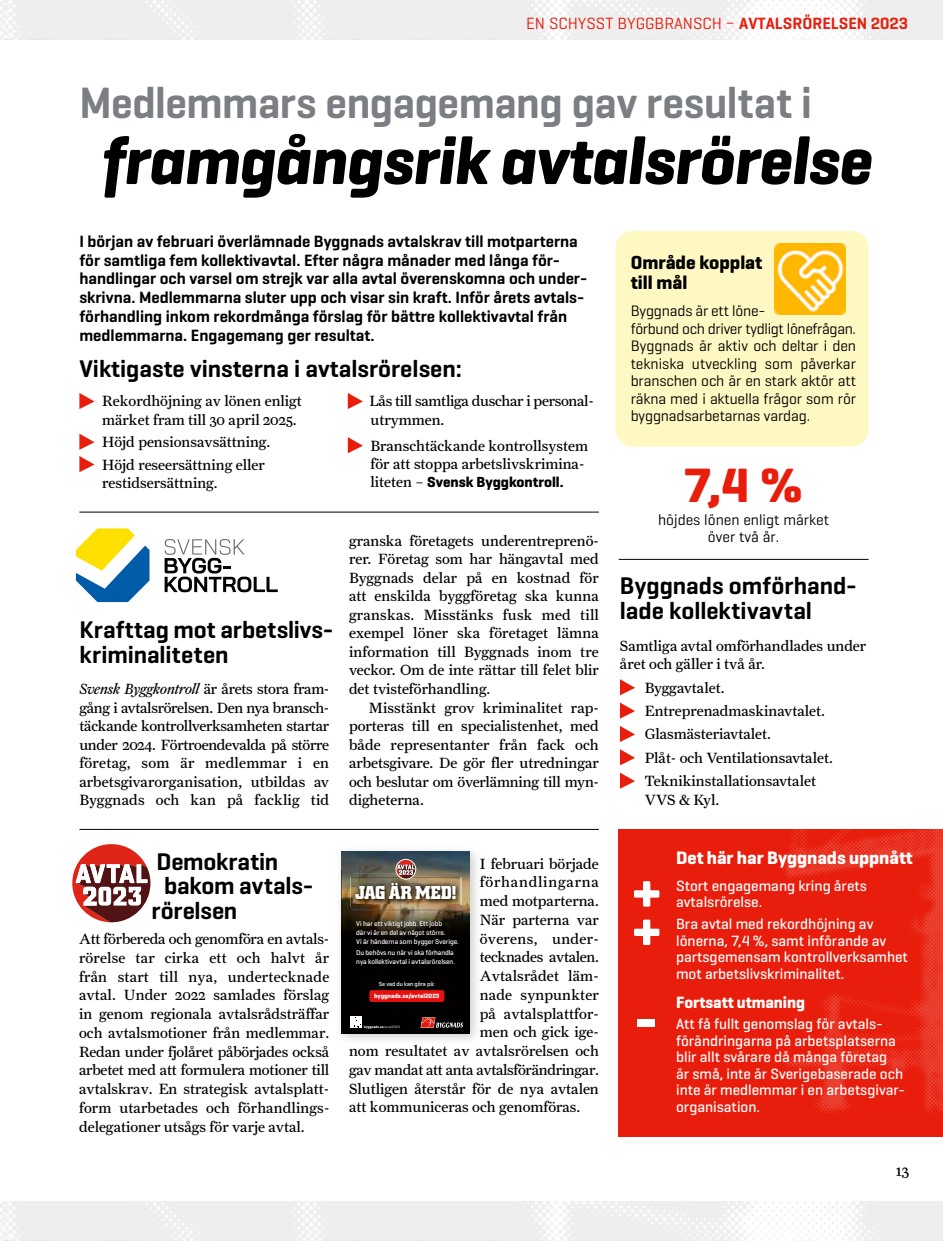
<style>
.page{position:relative;width:943px;height:1241px;background:#fff}
.page>*{position:absolute;margin:0;border:0;box-sizing:border-box;transform-origin:0 0}
.t1{font:italic 700 68.25px "Geogrotesque";letter-spacing:-.01em;color:#000}
.t2{font:700 64.92px "City BQ";color:#fff}
.t3{font:700 56.35px "Geogrotesque";color:#fff}
.t4{font:700 49px "Geogrotesque";color:#e81d0b}
.t5{font:600 44.62px "Geogrotesque";letter-spacing:-.01em;color:#7b7e82}
.t6{font:600 24.5px/24.5px "Geogrotesque";color:#000}
.t7{font:700 19.25px/20.1px "Geogrotesque";color:#000}
.t8{font:700 18.38px "Geogrotesque";color:#fff}
.t9{font:700 18.38px "City BQ";letter-spacing:.02em;color:#fff}
.t10{font:600 16.62px/18.7px "Geogrotesque";color:#000}
.t11{font:16.62px "Geogrotesque";color:#e81d0b}
.t12{font:700 16.62px "Geogrotesque";color:#fff}
.t13{font:15.75px "Farnham Text";color:#000}
.t14{font:15.4px/17.5px "Geogrotesque";letter-spacing:-.01em;color:#000;text-align:center}
.t15{font:500 15.05px/16.6px "Geogrotesque";color:#fff}
.t16{font:14.88px/18.6px "Farnham Text";color:#000}
.t17{font:14.88px/18.4px "Farnham Text";letter-spacing:-.02em;color:#000}
.t18{font:700 14.88px "Geogrotesque";color:#000}
.t19{font:14.88px "Farnham Text";letter-spacing:.05em;color:#000}
.t20{font:14.88px "Farnham Text";letter-spacing:.02em;color:#000}
.t21{font:500 7.17px/8.9px "Geogrotesque";letter-spacing:-.01em;color:#fff}
.t22{font:700 6.3px "Geogrotesque";color:#fff}
.t23{font:500 6.12px "Geogrotesque";letter-spacing:-.01em;color:#fff}
.t24{font:700 3.32px "Geogrotesque";letter-spacing:.025em;color:#fff}
.s1{font-weight:600}
.s2{font-family:"Farnham Text";font-weight:400}
.s3{font-style:italic}
.s4{font-weight:400}
</style>
<div class="page">
<svg style="left:72px;top:844px;width:78px;height:78px"></svg>
<div style="left:618px;top:828px;width:325px;height:308px;background:#e81d0b"></div>
<svg style="left:779px;top:828px;width:164px;height:284px"></svg>
<svg style="left:79px;top:393px;width:15px;height:16px"></svg>
<svg style="left:79px;top:433px;width:15px;height:17px"></svg>
<svg style="left:79px;top:456px;width:15px;height:16px"></svg>
<hr style="left:79px;top:511px;width:520px;height:1px;background:#000">
<div style="left:618px;top:233px;width:247px;height:211px;background:#fff8c2;border-radius:15px"></div>
<div style="left:615px;top:231px;width:253px;height:215px;border:5px solid #fff8c2;border-radius:15px"></div>
<img style="left:774px;top:244px;width:71px;height:70px">
<svg style="left:620px;top:679px;width:15px;height:16px"></svg>
<svg style="left:620px;top:702px;width:15px;height:16px"></svg>
<svg style="left:620px;top:726px;width:15px;height:16px"></svg>
<svg style="left:620px;top:749px;width:15px;height:16px"></svg>
<svg style="left:620px;top:772px;width:15px;height:16px"></svg>
<svg style="left:348px;top:393px;width:15px;height:16px"></svg>
<svg style="left:348px;top:437px;width:15px;height:16px"></svg>
<svg style="left:165px;top:539px;width:113px;height:53px"></svg>
<svg style="left:76px;top:528px;width:73px;height:74px"></svg>
<div style="left:334px;top:844px;width:148px;height:201px;background:#000;opacity:.2"></div>
<img style="left:341px;top:851px;width:132px;height:185px">
<hr style="left:79px;top:828px;width:520px;height:1px;background:#000">
<hr style="left:618px;top:559px;width:250px;height:1px;background:#000">
<p class="t11" style="left:526px;top:13px;width:383px">EN SCHYSST BYGGBRANSCH – <span class="s1">AVTALSRÖRELSEN 2023</span></p>
<h3 class="t5" style="left:79px;top:74px;width:734px">Medlemmars engagemang gav resultat i</h3>
<h1 class="t1" style="left:100px;top:118px;width:773px">framgångsrik avtalsrörelse</h1>
<p class="t10" style="left:79px;top:232px;width:509px">I början av februari överlämnade Byggnads avtalskrav till motparterna för samtliga fem kollektivavtal. Efter några månader med långa för&shy;handlingar och varsel om strejk var alla avtal överenskomna och under&shy;skrivna. Medlemmarna sluter upp och visar sin kraft. Inför årets avtals&shy;förhandling inkom rekordmånga förslag för bättre kollektivavtal från medlemmarna. Engagemang ger resultat.</p>
<p class="t7" style="left:630px;top:252px;width:133px">Område kopplat till mål</p>
<p class="t14" style="left:630px;top:302px;width:227px;text-align:left">Byggnads är ett löne-<br>förbund och driver tydligt lönefrågan.<br>Byggnads är aktiv och deltar i den tekniska utveckling som påverkar branschen och är en stark aktör att räkna med i aktuella frågor som rör byggnadsarbetarnas vardag.</p>
<h3 class="t6" style="left:79px;top:355px;width:384px">Viktigaste vinsterna i avtalsrörelsen:</h3>
<p class="t16" style="left:102px;top:392px;width:201px">Rekordhöjning av lönen enligt märket fram till 30 april 2025.</p>
<p class="t16" style="left:102px;top:430px;width:170px;line-height:22.4px">Höjd pensionsavsättning.<br>Höjd reseersättning eller</p>
<p class="t16" style="left:102px;top:473px;width:117px">restidsersättning.</p>
<p class="t17" style="left:369px;top:392px;width:226px">Lås till samtliga duschar i personal&shy;utrymmen.</p>
<p class="t16" style="left:370px;top:436px;width:219px">Branschtäckande kontrollsystem för att stoppa arbetslivskrimina-</p>
<p class="t18" style="left:370px;top:473px;width:195px"><span class="s2">liteten –</span> Svensk Byggkontroll.</p>
<h3 class="t4" style="left:683px;top:454px;width:122px">7,4 %</h3>
<p class="t14" style="left:658px;top:510px;width:172px">höjdes lönen enligt märket över två år.</p>
<p class="t16" style="left:349px;top:531px;width:251px;text-align:justify">granska företagets underentreprenö&shy;rer. Företag som har hängavtal med Byggnads delar på en kostnad för att enskilda byggföretag ska kunna granskas. Misstänks fusk med till exempel löner ska företaget lämna information till Byggnads inom tre veckor. Om de inte rättar till felet blir det tvisteförhandling.</p>
<p class="t16" style="left:349px;top:697px;width:251px;text-align:justify;text-indent:20px">Misstänkt grov kriminalitet rap&shy;porteras till en specialistenhet, med både representanter från fack och arbetsgivare. De gör fler utredningar och beslutar om överlämning till myn&shy;digheterna.</p>
<h3 class="t6" style="left:620px;top:573px;width:238px">Byggnads omförhand&shy;lade kollektivavtal</h3>
<h3 class="t6" style="left:79px;top:616px;width:256px;line-height:25.4px">Krafttag mot arbetslivs&shy;kriminaliteten</h3>
<p class="t16" style="left:620px;top:636px;width:248px">Samtliga avtal omförhandlades under året och gäller i två år.</p>
<p class="t16" style="left:644px;top:675px;width:189px;line-height:23.3px">Byggavtalet.<br>Entreprenadmaskinavtalet.<br>Glasmästeriavtalet.<br>Plåt- och Ventilationsavtalet.<br>Teknikinstallationsavtalet</p>
<p class="t16" style="left:644px;top:789px;width:76px">VVS &amp; Kyl.</p>
<p class="t16" style="left:79px;top:679px;width:251px;text-align:justify"><span class="s3">Svensk Byggkontroll</span> är årets stora fram&shy;gång i avtalsrörelsen. Den nya bransch&shy;täckande kontrollverksamheten startar under 2024. Förtroendevalda på större företag, som är medlemmar i en arbetsgivarorganisation, utbildas av Byggnads och kan på facklig tid</p>
<h3 class="t6" style="left:156px;top:849px;width:123px">Demokratin</h3>
<h3 class="t6" style="left:164px;top:873px;width:151px">bakom avtals-</h3>
<h3 class="t6" style="left:151px;top:898px;width:87px">rörelsen</h3>
<p class="t16" style="left:79px;top:929px;width:252px;text-align:justify">Att förbereda och genomföra en avtals&shy;rörelse tar cirka ett och halvt år från start till nya, undertecknade avtal. Under 2022 samlades förslag in genom regionala avtalsrådsträffar och avtalsmotioner från medlemmar.<br>Redan under fjolåret påbörjades också arbetet med att formulera motioner till avtalskrav. En strategisk avtalsplatt&shy;form utarbetades och förhandlings&shy;delegationer utsågs för varje avtal.</p>
<p class="t16" style="left:480px;top:854px;width:121px">I februari började</p>
<p class="t19" style="left:480px;top:873px;width:121px">förhandlingarna</p>
<p class="t16" style="left:480px;top:891px;width:121px">med motparterna.</p>
<p class="t16" style="left:480px;top:910px;width:121px">När parterna var</p>
<p class="t20" style="left:480px;top:929px;width:120px">överens, under-</p>
<p class="t17" style="left:480px;top:947px;width:121px">tecknades avtalen.</p>
<p class="t16" style="left:480px;top:966px;width:120px">Avtalsrådet läm-</p>
<p class="t16" style="left:480px;top:985px;width:120px">nade synpunkter</p>
<p class="t16" style="left:480px;top:1003px;width:121px">på avtalsplattfor-</p>
<p class="t16" style="left:480px;top:1022px;width:120px">men och gick ige-</p>
<p class="t16" style="left:349px;top:1041px;width:251px">nom resultatet av avtalsrörelsen och</p>
<p class="t17" style="left:349px;top:1060px;width:251px">gav mandat att anta avtalsförändringar.</p>
<p class="t16" style="left:349px;top:1078px;width:251px">Slutligen återstår för de nya avtalen</p>
<p class="t16" style="left:349px;top:1097px;width:233px">att kommuniceras och genomföras.</p>
<p class="t9" style="left:355px;top:882px;width:103px">JAG ÄR MED!</p>
<p class="t21" style="left:356px;top:919px;width:104px">Vi har ett viktigt jobb. Ett jobb<br>där vi är en del av något större.<br>Vi är händerna som bygger Sverige.</p>
<p class="t21" style="left:356px;top:948px;width:100px">Du behövs nu när vi ska förhandla nya kollektivavtal i avtalsrörelsen.</p>
<p class="t22" style="left:374px;top:991px;width:67px">byggnads.se/avtal2023</p>
<p class="t23" style="left:379px;top:980px;width:57px">Se vad du kan göra på:</p>
<p class="t24" style="left:364px;top:1024px;width:37px">byggnads.se<span class="s4">/avtal2023</span></p>
<h3 class="t3" style="left:631px;top:858px;width:33px">+</h3>
<h3 class="t3" style="left:631px;top:896px;width:33px">+</h3>
<h2 class="t2" style="left:636px;top:979px;width:22px">-</h2>
<p class="t8" style="left:676px;top:846px;width:238px">Det här har Byggnads uppnått</p>
<p class="t15" style="left:676px;top:876px;width:192px">Stort engagemang kring årets avtalsrörelse.</p>
<p class="t15" style="left:676px;top:915px;width:233px">Bra avtal med rekordhöjning av lönerna, 7,4 %, samt införande av partsgemensam kontrollverksamhet mot arbetslivskriminalitet.</p>
<p class="t12" style="left:676px;top:991px;width:131px">Fortsatt utmaning</p>
<p class="t15" style="left:676px;top:1014px;width:230px">Att få fullt genomslag för avtals&shy;förändringarna på arbetsplatserna blir allt svårare då många företag<br>är små, inte är Sverigebaserade och inte är medlemmar i en arbetsgivar&shy;organisation.</p>
<p class="t13" style="left:896px;top:1160px;width:15px">13</p>
</div>
